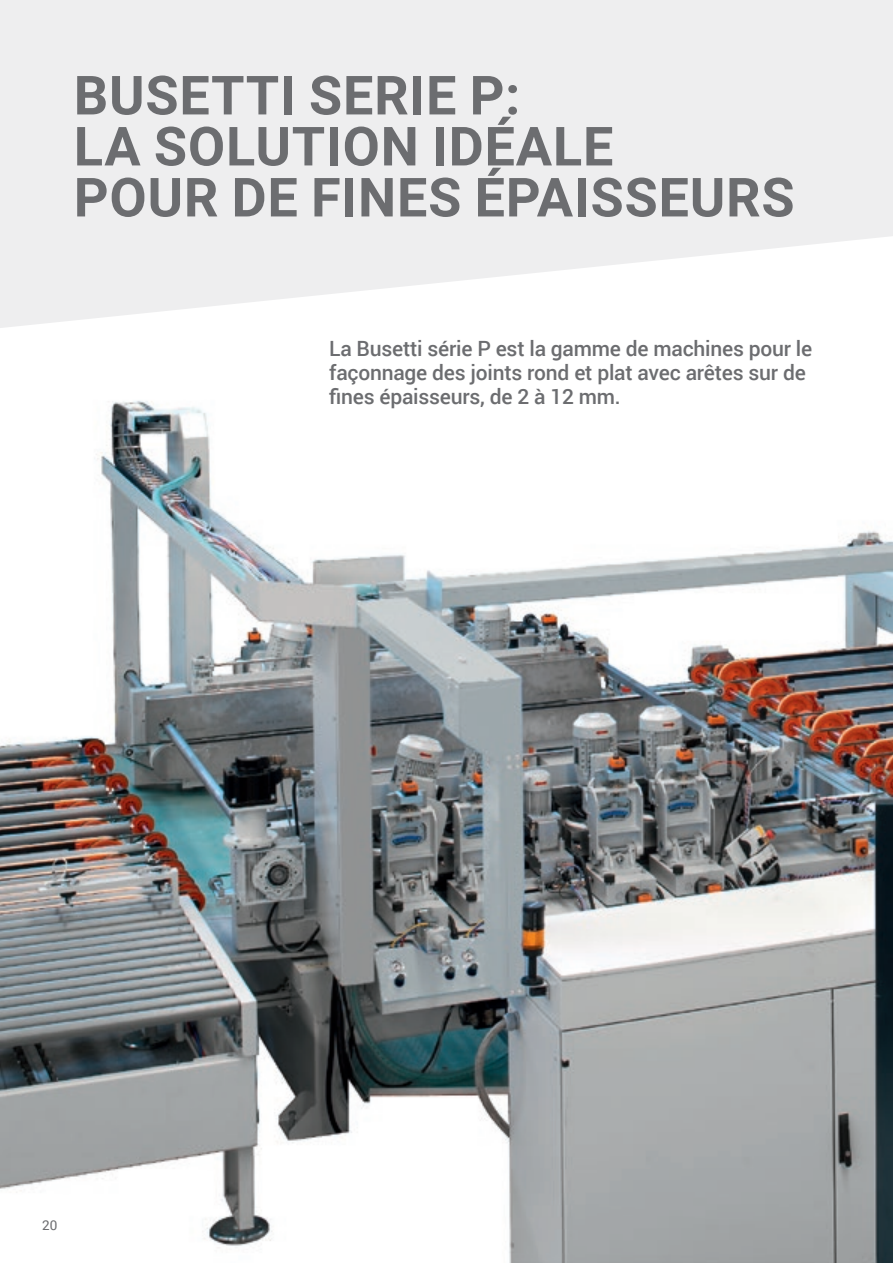
<style>
.page{position:relative;width:893px;height:1263px;background:#fff}
.page>*{position:absolute;margin:0;border:0;box-sizing:border-box;transform-origin:0 0}
.t1{font:700 54px/51px "Roboto";letter-spacing:.015em;color:#6c6d70}
.t2{font:500 21px/24px "Roboto";letter-spacing:-.01em;color:#6c6d70}
.t3{font:13.5px "Roboto";color:#6c6d70}
</style>
<div class="page">
<img style="left:0;top:400px;width:893px;height:863px">
<svg style="left:0;top:0;width:893px;height:328px;background:#f0f0f1"></svg>
<p class="t1" style="left:74px;top:68px;width:448px">BUSETTI SERIE P:</p>
<p class="t1" style="left:74px;top:119px;width:722px">LA SOLUTION IDÉALE<br>POUR DE FINES ÉPAISSEURS</p>
<p class="t2" style="left:329px;top:336px;width:484px">La Busetti série P est la gamme de machines pour le façonnage des joints rond et plat avec arêtes sur de fines épaisseurs, de 2 à 12 mm.</p>
<p class="t3" style="left:42px;top:1215px;width:17px">20</p>
</div>
